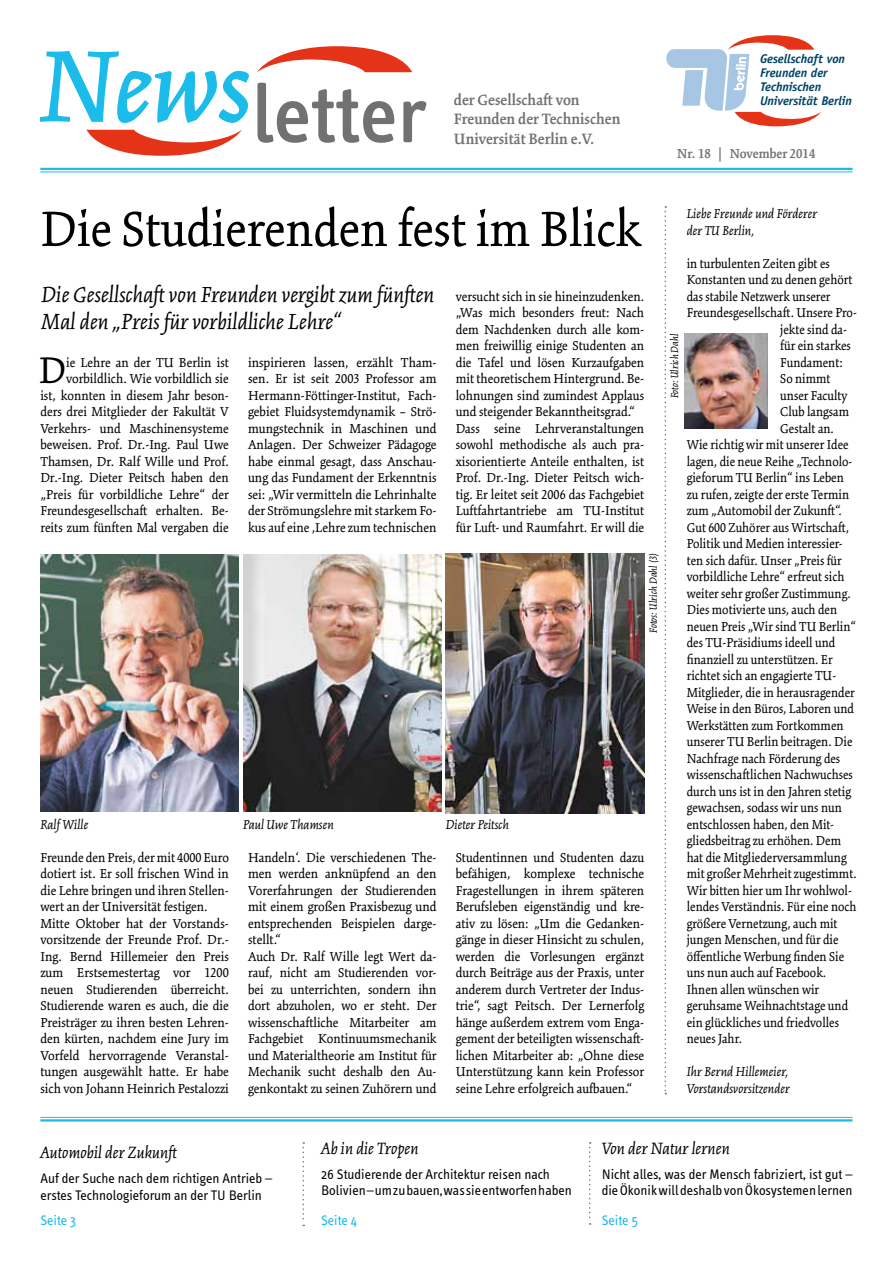
<style>
.page{position:relative;width:893px;height:1263px;background:#fff}
.page>*{position:absolute;margin:0;border:0;box-sizing:border-box;transform-origin:0 0}
.t1{font:500 84px "Info Text";color:#707172}
.t2{font:72px "Logos";color:#a7c6e4}
.t3{font:54px "Kinesis Std";color:#000}
.t4{font:40.5px "Kinesis Std";color:#000}
.t5{font:italic 24px/27px "Kinesis Std";color:#000}
.t6{font:italic 18px "Kinesis Std";color:#000}
.t7{font:600 16.5px/19.5px "Kinesis Std";color:#707172}
.t8{font:14.25px/16.5px "Kinesis Std";color:#000}
.t9{font:14.25px/16.5px "Info Text";color:#000}
.t10{font:italic 14.25px/16.5px "Kinesis Std";color:#000}
.t11{font:600 14.25px "Kinesis Std";color:#707172}
.t12{font:14.25px "Info Text";color:#1bbbea}
.t13{font:italic 700 12.6px/14px "Officina Sans Std";letter-spacing:-.01em;color:#046}
.t14{font:italic 11.25px "Kinesis Std";color:#000}
.s1{font-family:"Logos";font-weight:400;font-size:129.6px;color:#a7c6e4}
</style>
<div class="page">
<svg style="left:728px;top:35px;width:86px;height:15px"></svg>
<svg style="left:735px;top:112px;width:86px;height:14px"></svg>
<hr style="left:40px;top:168px;width:813px;height:2px;background:#1bbbea">
<hr style="left:40px;top:172px;width:813px;height:1px;background:#1bbbea">
<svg style="left:40px;top:51px;width:209px;height:72px"></svg>
<svg style="left:87px;top:130px;width:155px;height:26px"></svg>
<svg style="left:257px;top:46px;width:155px;height:26px"></svg>
<hr style="left:40px;top:1117px;width:813px;height:1px;background:#1bbbea">
<hr style="left:40px;top:1119px;width:813px;height:2px;background:#1bbbea">
<svg style="left:664px;top:206px;width:2px;height:888px"></svg>
<svg style="left:303px;top:1142px;width:1px;height:84px"></svg>
<svg style="left:589px;top:1142px;width:2px;height:83px"></svg>
<img style="left:40px;top:555px;width:199px;height:257px">
<img style="left:243px;top:555px;width:198px;height:257px">
<img style="left:446px;top:554px;width:198px;height:259px">
<img style="left:685px;top:333px;width:82px;height:95px">
<h1 class="t1" style="left:-37px;top:67px;width:465px"><sup>T</sup> <span class="s1">T</span>letter</h1>
<p class="t7" style="left:454px;top:90px;width:168px">der Gesellschaft von<br>Freunden der Technischen<br>Universität Berlin e.V.</p>
<h2 class="t2" style="left:666px;top:48px;width:85px">T</h2>
<p class="t13" style="left:760px;top:51px;width:93px">Gesellschaft von<br>Freunden der<br>Technischen<br>Universität Berlin</p>
<p class="t11" style="left:677px;top:145px;width:140px">Nr. 18 | November 2014</p>
<h3 class="t3" style="left:40px;top:198px;width:602px">Die Studierenden fest im Blick</h3>
<h3 class="t5" style="left:41px;top:281px;width:394px">Die Gesellschaft von Freunden vergibt zum fünften<br>Mal den „Preis für vorbildliche Lehre“</h3>
<p class="t8" style="left:40px;top:354px;width:190px;text-align:right">ie Lehre an der TU Berlin ist vorbildlich. Wie vorbildlich sie<br>ist, konnten in diesem Jahr beson&shy;ders drei Mitglieder der Fakultät V Verkehrs- und Maschinensysteme beweisen. Prof. Dr.-Ing. Paul Uwe Thamsen, Dr. Ralf Wille und Prof.<br>Dr.-Ing. Dieter Peitsch haben den „Preis für vorbildliche Lehre“ der Freundesgesellschaft erhalten. Be&shy;reits zum fünften Mal vergaben die</p>
<h3 class="t4" style="left:39px;top:348px;width:29px">D</h3>
<p class="t8" style="left:248px;top:354px;width:190px;text-align:justify">inspirieren lassen, erzählt Tham&shy;sen. Er ist seit 2003 Professor am Hermann-Föttinger-Institut, Fach&shy;gebiet Fluidsystemdynamik – Strö&shy;mungstechnik in Maschinen und Anlagen. Der Schweizer Pädagoge habe einmal gesagt, dass Anschau&shy;ung das Fundament der Erkenntnis sei: „Wir vermitteln die Lehrinhalte der Strömungslehre mit starkem Fo&shy;kus auf eine ,Lehre zum technischen</p>
<p class="t8" style="left:456px;top:288px;width:190px">versucht sich in sie hineinzudenken. „Was mich besonders freut: Nach dem Nachdenken durch alle kom&shy;men freiwillig einige Studenten an die Tafel und lösen Kurzaufgaben mit theoretischem Hintergrund. Be&shy;lohnungen sind zumindest Applaus und steigender Bekanntheitsgrad.“ Dass seine Lehrveranstaltungen sowohl methodische als auch pra&shy;xisorientierte Anteile enthalten, ist Prof. Dr.-Ing. Dieter Peitsch wich&shy;tig. Er leitet seit 2006 das Fachgebiet Luftfahrtantriebe am TU-Institut für Luft- und Raumfahrt. Er will die</p>
<p class="t14" style="left:647px;top:633px;width:82px;rotate:-90deg">Fotos: Ulrich Dahl (3)</p>
<p class="t10" style="left:40px;top:816px;width:49px">Ralf Wille</p>
<p class="t10" style="left:243px;top:816px;width:92px">Paul Uwe Thamsen</p>
<p class="t10" style="left:446px;top:816px;width:65px">Dieter Peitsch</p>
<p class="t8" style="left:40px;top:849px;width:190px">Freunde den Preis, der mit 4000 Euro dotiert ist. Er soll frischen Wind in die Lehre bringen und ihren Stellen&shy;wert an der Universität festigen.<br>Mitte Oktober hat der Vorstands&shy;vorsitzende der Freunde Prof. Dr.- Ing. Bernd Hillemeier den Preis zum Erstsemestertag vor 1200 neuen Studierenden überreicht.<br>Studierende waren es auch, die die Preisträger zu ihren besten Lehren&shy;den kürten, nachdem eine Jury im Vorfeld hervorragende Veranstal&shy;tungen ausgewählt hatte. Er habe sich von Johann Heinrich Pestalozzi</p>
<p class="t8" style="left:248px;top:849px;width:190px">Handeln‘. Die verschiedenen The&shy;men werden anknüpfend an den<br>Vorerfahrungen der Studierenden mit einem großen Praxisbezug und entsprechenden Beispielen darge&shy;stellt.“<br>Auch Dr. Ralf Wille legt Wert da&shy;rauf, nicht am Studierenden vor&shy;bei zu unterrichten, sondern ihn dort abzuholen, wo er steht. Der wissenschaftliche Mitarbeiter am<br>Fachgebiet Kontinuumsmechanik und Materialtheorie am Institut für<br>Mechanik sucht deshalb den Au&shy;genkontakt zu seinen Zuhörern und</p>
<p class="t8" style="left:456px;top:849px;width:190px;text-align:justify">Studentinnen und Studenten dazu befähigen, komplexe technische Fragestellungen in ihrem späteren Berufsleben eigenständig und kre&shy;ativ zu lösen: „Um die Gedanken&shy;gänge in dieser Hinsicht zu schulen, werden die Vorlesungen ergänzt durch Beiträge aus der Praxis, unter anderem durch Vertreter der Indus&shy;trie“, sagt Peitsch. Der Lernerfolg hänge außerdem extrem vom Enga&shy;gement der beteiligten wissenschaft&shy;lichen Mitarbeiter ab: „Ohne diese Unterstützung kann kein Professor seine Lehre erfolgreich aufbauen.“</p>
<p class="t14" style="left:668px;top:398px;width:67px;rotate:-90deg">Foto: Ulrich Dahl</p>
<p class="t10" style="left:687px;top:205px;width:132px">Liebe Freunde und Förderer der TU Berlin,</p>
<p class="t8" style="left:687px;top:255px;width:145px">in turbulenten Zeiten gibt es</p>
<p class="t8" style="left:687px;top:271px;width:167px">Konstanten und zu denen gehört</p>
<p class="t8" style="left:687px;top:288px;width:145px">das stabile Netzwerk unserer</p>
<p class="t8" style="left:687px;top:304px;width:172px">Freundesgesellschaft. Unsere Pro-</p>
<p class="t8" style="left:780px;top:321px;width:68px">jekte sind da-</p>
<p class="t8" style="left:780px;top:337px;width:72px">für ein starkes</p>
<p class="t8" style="left:780px;top:354px;width:64px">Fundament:</p>
<p class="t8" style="left:780px;top:370px;width:52px">So nimmt</p>
<p class="t8" style="left:780px;top:387px;width:69px">unser Faculty</p>
<p class="t8" style="left:780px;top:403px;width:70px">Club langsam</p>
<p class="t8" style="left:780px;top:420px;width:55px">Gestalt an.</p>
<p class="t8" style="left:687px;top:436px;width:163px">Wie richtig wir mit unserer Idee</p>
<p class="t8" style="left:687px;top:453px;width:167px">lagen, die neue Reihe „Technolo-</p>
<p class="t8" style="left:687px;top:469px;width:159px">gieforum TU Berlin“ ins Leben</p>
<p class="t8" style="left:687px;top:486px;width:164px">zu rufen, zeigte der erste Termin</p>
<p class="t8" style="left:687px;top:502px;width:157px">zum „Automobil der Zukunft“.</p>
<p class="t8" style="left:687px;top:519px;width:164px">Gut 600 Zuhörer aus Wirtschaft,</p>
<p class="t8" style="left:687px;top:535px;width:158px">Politik und Medien interessier-</p>
<p class="t8" style="left:687px;top:552px;width:157px">ten sich dafür. Unser „Preis für</p>
<p class="t8" style="left:687px;top:568px;width:159px">vorbildliche Lehre“ erfreut sich</p>
<p class="t8" style="left:687px;top:585px;width:166px">weiter sehr großer Zustimmung.</p>
<p class="t8" style="left:687px;top:601px;width:152px">Dies motivierte uns, auch den</p>
<p class="t8" style="left:687px;top:618px;width:171px">neuen Preis „Wir sind TU Berlin“</p>
<p class="t8" style="left:687px;top:634px;width:150px">des TU-Präsidiums ideell und</p>
<p class="t8" style="left:687px;top:651px;width:147px">finanziell zu unterstützen. Er</p>
<p class="t8" style="left:687px;top:667px;width:151px">richtet sich an engagierte TU-</p>
<p class="t8" style="left:687px;top:684px;width:170px">Mitglieder, die in herausragender</p>
<p class="t8" style="left:687px;top:700px;width:169px">Weise in den Büros, Laboren und</p>
<p class="t8" style="left:687px;top:717px;width:158px">Werkstätten zum Fortkommen</p>
<p class="t8" style="left:687px;top:733px;width:167px">unserer TU Berlin beitragen. Die</p>
<p class="t8" style="left:687px;top:750px;width:155px">Nachfrage nach Förderung des</p>
<p class="t8" style="left:687px;top:766px;width:168px">wissenschaftlichen Nachwuchses</p>
<p class="t8" style="left:687px;top:783px;width:166px">durch uns ist in den Jahren stetig</p>
<p class="t8" style="left:687px;top:799px;width:157px">gewachsen, sodass wir uns nun</p>
<p class="t8" style="left:687px;top:816px;width:149px">entschlossen haben, den Mit-</p>
<p class="t8" style="left:687px;top:832px;width:156px">gliedsbeitrag zu erhöhen. Dem</p>
<p class="t8" style="left:687px;top:849px;width:161px">hat die Mitgliederversammlung</p>
<p class="t8" style="left:687px;top:865px;width:172px">mit großer Mehrheit zugestimmt.</p>
<p class="t8" style="left:687px;top:882px;width:167px">Wir bitten hier um Ihr wohlwol-</p>
<p class="t8" style="left:687px;top:898px;width:171px">lendes Verständnis. Für eine noch</p>
<p class="t8" style="left:687px;top:915px;width:152px">größere Vernetzung, auch mit</p>
<p class="t8" style="left:687px;top:931px;width:153px">jungen Menschen, und für die</p>
<p class="t8" style="left:687px;top:948px;width:159px">öffentliche Werbung finden Sie</p>
<p class="t8" style="left:687px;top:964px;width:141px">uns nun auch auf Facebook.</p>
<p class="t8" style="left:687px;top:981px;width:134px">Ihnen allen wünschen wir</p>
<p class="t8" style="left:687px;top:997px;width:163px">geruhsame Weihnachtstage und</p>
<p class="t8" style="left:687px;top:1014px;width:154px">ein glückliches und friedvolles</p>
<p class="t8" style="left:687px;top:1030px;width:57px">neues Jahr.</p>
<p class="t10" style="left:687px;top:1063px;width:105px">Ihr Bernd Hillemeier,<br>Vorstandsvorsitzender</p>
<p class="t6" style="left:40px;top:1142px;width:138px">Automobil der Zukunft</p>
<p class="t9" style="left:40px;top:1170px;width:233px">Auf der Suche nach dem richtigen Antrieb – erstes Technologieforum an der TU Berlin</p>
<p class="t12" style="left:40px;top:1212px;width:37px">Seite 3</p>
<p class="t6" style="left:321px;top:1138px;width:99px">Ab in die Tropen</p>
<p class="t9" style="left:321px;top:1166px;width:252px">26 Studierende der Architektur reisen nach<br>Bolivien– um zu bauen, was sie entworfen haben</p>
<p class="t12" style="left:321px;top:1212px;width:38px">Seite 4</p>
<p class="t6" style="left:602px;top:1138px;width:130px">Von der Natur lernen</p>
<p class="t9" style="left:602px;top:1166px;width:252px">Nicht alles, was der Mensch fabriziert, ist gut – die Ökonik will deshalb von Ökosystemen lernen</p>
<p class="t12" style="left:602px;top:1212px;width:38px">Seite 5</p>
</div>
